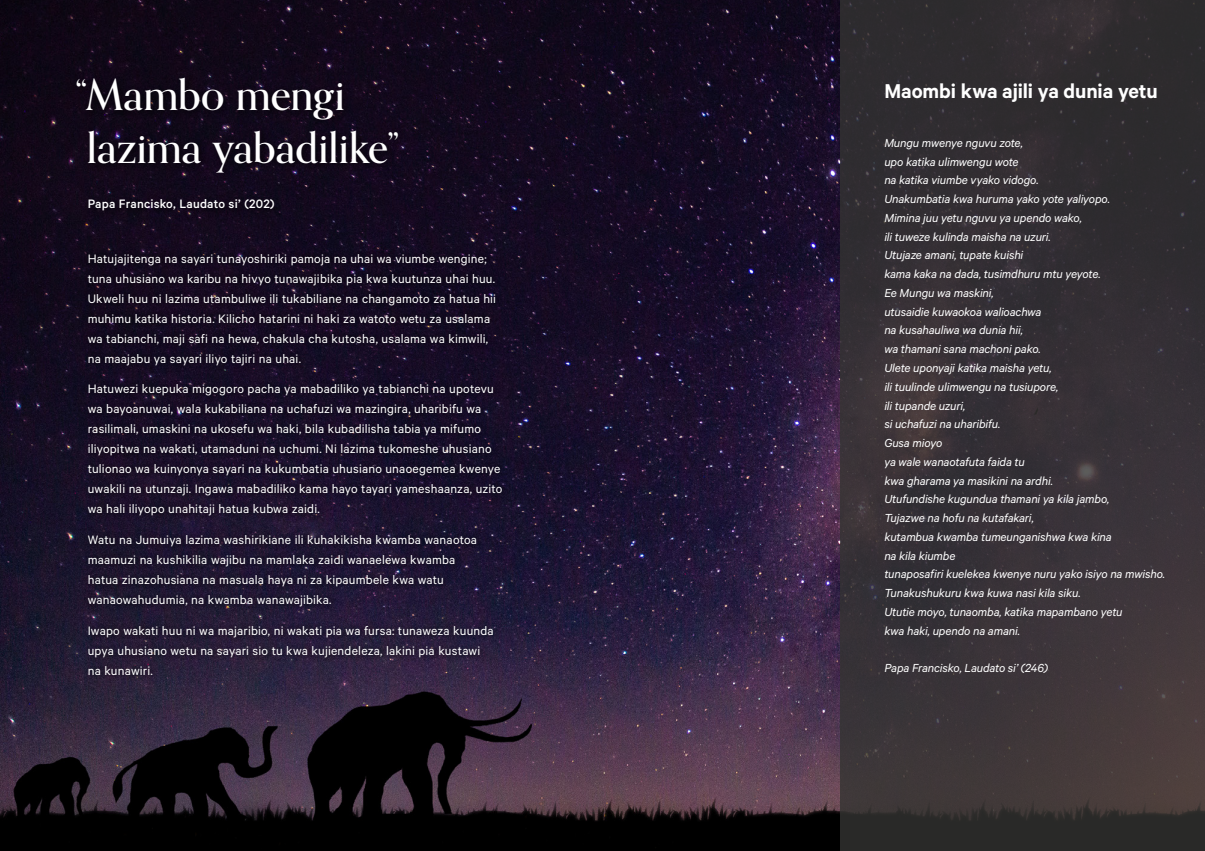
<style>
.page{position:relative;width:1205px;height:851px;background:#fff}
.page>*{position:absolute;margin:0;border:0;box-sizing:border-box;transform-origin:0 0}
.Quote_Encyclical{font:500 42.5px/52.5px "Orpheus Pro";color:#fff}
.Main_titles_right{font:600 22.5px "Calibre";letter-spacing:-.005em;color:#fff}
.Intro_left{font:13.75px/20px "Calibre";letter-spacing:.01em;color:#fff}
.Reference{font:500 13.75px "Calibre";letter-spacing:.015em;color:#fff}
.Intro_left-2{font:italic 13.12px "Calibre";letter-spacing:-.01em;color:#fff}
</style>
<div class="page">
<img style="left:0;top:0;width:840px;height:850px">
<div style="left:840px;top:0;width:365px;height:850px;background:#343432"></div>
<div style="left:84px;top:248px;width:426px;height:433px;background:#000;opacity:.9"></div>
<div style="left:85px;top:195px;width:198px;height:24px;background:#110819"></div>
<div style="left:72px;top:74px;width:335px;height:107px;background:#100718"></div>
<p class="Quote_Encyclical" style="left:76px;top:68px;width:325px">“Mambo mengi lazima yabadilike”</p>
<p class="Reference" style="left:88px;top:196px;width:188px">Papa Francisko, Laudato si’ (202)</p>
<p class="Intro_left" style="left:88px;top:248px;width:410px">Hatujajitenga na sayari tunayoshiriki pamoja na uhai wa viumbe wengine; tuna uhusiano wa karibu na hivyo tunawajibika pia kwa kuutunza uhai huu.<br>Ukweli huu ni lazima utambuliwe ili tukabiliane na changamoto za hatua hii muhimu katika historia. Kilicho hatarini ni haki za watoto wetu za usalama wa tabianchi, maji safi na hewa, chakula cha kutosha, usalama wa kimwili, na maajabu ya sayari iliyo tajiri na uhai.</p>
<p class="Intro_left" style="left:88px;top:378px;width:416px">Hatuwezi kuepuka migogoro pacha ya mabadiliko ya tabianchi na upotevu wa bayoanuwai, wala kukabiliana na uchafuzi wa mazingira, uharibifu wa rasilimali, umaskini na ukosefu wa haki, bila kubadilisha tabia ya mifumo iliyopitwa na wakati, utamaduni na uchumi. Ni lazima tukomeshe uhusiano tulionao wa kuinyonya sayari na kukumbatia uhusiano unaoegemea kwenye uwakili na utunzaji. Ingawa mabadiliko kama hayo tayari yameshaanza, uzito wa hali iliyopo unahitaji hatua kubwa zaidi.</p>
<p class="Intro_left" style="left:88px;top:529px;width:391px">Watu na Jumuiya lazima washirikiane ili kuhakikisha kwamba wanaotoa maamuzi na kushikilia wajibu na mamlaka zaidi wanaelewa kwamba hatua zinazohusiana na masuala haya ni za kipaumbele kwa watu wanaowahudumia, na kwamba wanawajibika.</p>
<p class="Intro_left" style="left:88px;top:620px;width:407px">Iwapo wakati huu ni wa majaribio, ni wakati pia wa fursa: tunaweza kuunda upya uhusiano wetu na sayari sio tu kwa kujiendeleza, lakini pia kustawi na kunawiri.</p>
<p class="Main_titles_right" style="left:884px;top:77px;width:275px">Maombi kwa ajili ya dunia yetu</p>
<p class="Intro_left-2" style="left:884px;top:135px;width:140px">Mungu mwenye nguvu zote,</p>
<p class="Intro_left-2" style="left:884px;top:154px;width:136px">upo katika ulimwengu wote</p>
<p class="Intro_left-2" style="left:884px;top:173px;width:156px">na katika viumbe vyako vidogo.</p>
<p class="Intro_left-2" style="left:884px;top:191px;width:227px">Unakumbatia kwa huruma yako yote yaliyopo.</p>
<p class="Intro_left-2" style="left:884px;top:210px;width:199px">Mimina juu yetu nguvu ya upendo wako,</p>
<p class="Intro_left-2" style="left:884px;top:229px;width:168px">ili tuweze kulinda maisha na uzuri.</p>
<p class="Intro_left-2" style="left:884px;top:248px;width:140px">Utujaze amani, tupate kuishi</p>
<p class="Intro_left-2" style="left:884px;top:266px;width:218px">kama kaka na dada, tusimdhuru mtu yeyote.</p>
<p class="Intro_left-2" style="left:884px;top:285px;width:111px">Ee Mungu wa maskini,</p>
<p class="Intro_left-2" style="left:884px;top:304px;width:159px">utusaidie kuwaokoa walioachwa</p>
<p class="Intro_left-2" style="left:884px;top:323px;width:140px">na kusahauliwa wa dunia hii,</p>
<p class="Intro_left-2" style="left:884px;top:341px;width:158px">wa thamani sana machoni pako.</p>
<p class="Intro_left-2" style="left:884px;top:360px;width:169px">Ulete uponyaji katika maisha yetu,</p>
<p class="Intro_left-2" style="left:884px;top:379px;width:176px">ili tuulinde ulimwengu na tusiupore,</p>
<p class="Intro_left-2" style="left:884px;top:398px;width:83px">ili tupande uzuri,</p>
<p class="Intro_left-2" style="left:884px;top:416px;width:118px">si uchafuzi na uharibifu.</p>
<p class="Intro_left-2" style="left:884px;top:435px;width:59px">Gusa mioyo</p>
<p class="Intro_left-2" style="left:884px;top:454px;width:142px">ya wale wanaotafuta faida tu</p>
<p class="Intro_left-2" style="left:884px;top:473px;width:170px">kwa gharama ya masikini na ardhi.</p>
<p class="Intro_left-2" style="left:884px;top:491px;width:227px">Utufundishe kugundua thamani ya kila jambo,</p>
<p class="Intro_left-2" style="left:884px;top:510px;width:151px">Tujazwe na hofu na kutafakari,</p>
<p class="Intro_left-2" style="left:884px;top:529px;width:229px">kutambua kwamba tumeunganishwa kwa kina</p>
<p class="Intro_left-2" style="left:884px;top:548px;width:73px">na kila kiumbe</p>
<p class="Intro_left-2" style="left:884px;top:566px;width:282px">tunaposafiri kuelekea kwenye nuru yako isiyo na mwisho.</p>
<p class="Intro_left-2" style="left:884px;top:585px;width:198px">Tunakushukuru kwa kuwa nasi kila siku.</p>
<p class="Intro_left-2" style="left:884px;top:604px;width:240px">Ututie moyo, tunaomba, katika mapambano yetu</p>
<p class="Intro_left-2" style="left:884px;top:623px;width:137px">kwa haki, upendo na amani.</p>
<p class="Intro_left-2" style="left:884px;top:660px;width:165px">Papa Francisko, Laudato si’ (246)</p>
</div>
